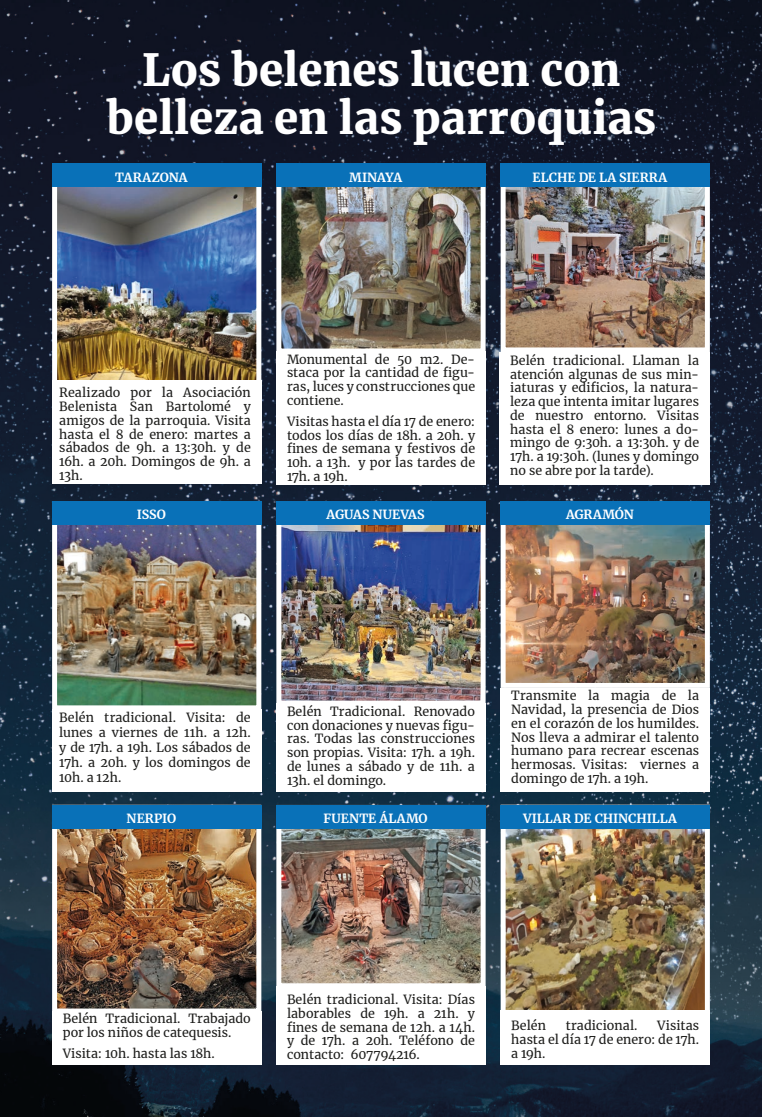
<style>
.page{position:relative;width:762px;height:1117px;background:#fff}
.page>*{position:absolute;margin:0;border:0;box-sizing:border-box;transform-origin:0 0}
.titular_sobre_foto{font:900 43.75px "Merriweather";color:#fff}
.CONTENT_TEXTS{font:12.5px/13.8px "Merriweather";color:#1d1d1b;text-align:justify}
.CONTENT_TEXTS-2{font:700 12.5px "Merriweather";color:#fff}
</style>
<div class="page">
<img style="left:0;top:0;width:762px;height:1116px">
<img style="left:507px;top:828px;width:197px;height:182px">
<div style="left:501px;top:804px;width:209px;height:212px;border:5px solid #fff"></div>
<div style="left:500px;top:1010px;width:210px;height:54px;background:#fff"></div>
<img style="left:58px;top:524px;width:197px;height:180px">
<div style="left:52px;top:502px;width:209px;height:208px;border:5px solid #fff"></div>
<div style="left:52px;top:709px;width:209px;height:82px;background:#fff"></div>
<img style="left:58px;top:828px;width:197px;height:179px">
<div style="left:52px;top:804px;width:209px;height:209px;border:5px solid #fff"></div>
<div style="left:52px;top:1010px;width:209px;height:54px;background:#fff"></div>
<img style="left:282px;top:187px;width:198px;height:160px">
<div style="left:276px;top:164px;width:210px;height:189px;border:5px solid #fff"></div>
<div style="left:276px;top:351px;width:210px;height:134px;background:#fff"></div>
<img style="left:282px;top:524px;width:198px;height:175px">
<div style="left:276px;top:501px;width:210px;height:204px;border:5px solid #fff"></div>
<div style="left:276px;top:703px;width:210px;height:88px;background:#fff"></div>
<img style="left:282px;top:828px;width:198px;height:154px">
<div style="left:276px;top:804px;width:210px;height:184px;border:5px solid #fff"></div>
<div style="left:276px;top:985px;width:210px;height:79px;background:#fff"></div>
<img style="left:507px;top:187px;width:197px;height:159px">
<div style="left:501px;top:164px;width:209px;height:188px;border:5px solid #fff"></div>
<div style="left:499px;top:352px;width:211px;height:133px;background:#fff"></div>
<img style="left:507px;top:524px;width:197px;height:157px">
<div style="left:501px;top:501px;width:209px;height:186px;border:5px solid #fff"></div>
<div style="left:501px;top:687px;width:209px;height:104px;background:#fff"></div>
<img style="left:58px;top:187px;width:197px;height:193px">
<div style="left:52px;top:174px;width:209px;height:309px;border:5px solid #fff"></div>
<div style="left:52px;top:380px;width:209px;height:104px;background:#fff"></div>
<div style="left:501px;top:804px;width:209px;height:24px;background:#0971b8"></div>
<div style="left:276px;top:163px;width:210px;height:24px;background:#0971b8"></div>
<div style="left:501px;top:163px;width:209px;height:24px;background:#0971b8"></div>
<div style="left:52px;top:501px;width:209px;height:23px;background:#0971b8"></div>
<div style="left:276px;top:501px;width:210px;height:23px;background:#0971b8"></div>
<div style="left:501px;top:501px;width:209px;height:23px;background:#0971b8"></div>
<div style="left:52px;top:804px;width:209px;height:24px;background:#0971b8"></div>
<div style="left:276px;top:804px;width:209px;height:24px;background:#0971b8"></div>
<div style="left:52px;top:163px;width:209px;height:24px;background:#0971b8"></div>
<p class="titular_sobre_foto" style="left:142px;top:40px;width:480px">Los belenes lucen con</p>
<p class="titular_sobre_foto" style="left:107px;top:87px;width:551px">belleza en las parroquias</p>
<p class="CONTENT_TEXTS-2" style="left:115px;top:168px;width:74px">TARAZONA</p>
<p class="CONTENT_TEXTS-2" style="left:349px;top:168px;width:55px">MINAYA</p>
<p class="CONTENT_TEXTS-2" style="left:532px;top:168px;width:136px">ELCHE DE LA SIERRA</p>
<p class="CONTENT_TEXTS" style="left:59px;top:385px;width:193px">Realizado por la Asociación Belenista San Bartolomé y amigos de la parroquia. Visita hasta el 8 de enero: martes a sábados de 9h. a 13:30h. y de 16h. a 20h. Domingos de 9h. a 13h.</p>
<p class="CONTENT_TEXTS" style="left:287px;top:352px;width:190px">Monumental de 50 m2. De&shy;staca por la cantidad de figu&shy;ras, luces y construcciones que contiene.</p>
<p class="CONTENT_TEXTS" style="left:287px;top:414px;width:190px">Visitas hasta el día 17 de enero: todos los días de 18h. a 20h. y fines de semana y festivos de 10h. a 13h. y por las tardes de 17h. a 19h.</p>
<p class="CONTENT_TEXTS" style="left:510px;top:353px;width:190px">Belén tradicional. Llaman la atención algunas de sus min&shy;iaturas y edificios, la natura&shy;leza que intenta imitar lugares de nuestro entorno. Visitas hasta el 8 enero: lunes a do&shy;mingo de 9:30h. a 13:30h. y de 17h. a 19:30h. (lunes y domingo no se abre por la tarde).</p>
<p class="CONTENT_TEXTS-2" style="left:137px;top:506px;width:31px">ISSO</p>
<p class="CONTENT_TEXTS-2" style="left:326px;top:506px;width:100px">AGUAS NUEVAS</p>
<p class="CONTENT_TEXTS-2" style="left:566px;top:506px;width:69px">AGRAMÓN</p>
<p class="CONTENT_TEXTS" style="left:59px;top:709px;width:193px;line-height:15px">Belén tradicional. Visita: de lunes a viernes de 11h. a 12h. y de 17h. a 19h. Los sábados de 17h. a 20h. y los domingos de 10h. a 12h.</p>
<p class="CONTENT_TEXTS" style="left:287px;top:704px;width:189px">Belén Tradicional. Renovado con donaciones y nuevas figu&shy;ras. Todas las construcciones son propias. Visita: 17h. a 19h. de lunes a sábado y de 11h. a 13h. el domingo.</p>
<p class="CONTENT_TEXTS-2" style="left:127px;top:809px;width:51px">NERPIO</p>
<p class="CONTENT_TEXTS-2" style="left:323px;top:809px;width:106px">FUENTE ÁLAMO</p>
<p class="CONTENT_TEXTS" style="left:511px;top:688px;width:189px">Transmite la magia de la Navidad, la presencia de Dios en el corazón de los humildes.<br>Nos lleva a admirar el talento humano para recrear escenas hermosas. Visitas: viernes a domingo de 17h. a 19h.</p>
<p class="CONTENT_TEXTS-2" style="left:523px;top:809px;width:155px">VILLAR DE CHINCHILLA</p>
<p class="CONTENT_TEXTS" style="left:63px;top:1011px;width:189px">Belén Tradicional. Trabajado por los niños de catequesis.</p>
<p class="CONTENT_TEXTS" style="left:63px;top:1045px;width:154px">Visita: 10h. hasta las 18h.</p>
<p class="CONTENT_TEXTS" style="left:287px;top:992px;width:189px">Belén tradicional. Visita: Días laborables de 19h. a 21h. y fines de semana de 12h. a 14h. y de 17h. a 20h. Teléfono de contacto: 607794216.</p>
<p class="CONTENT_TEXTS" style="left:511px;top:1018px;width:36px">Belén</p>
<p class="CONTENT_TEXTS" style="left:566px;top:1018px;width:73px">tradicional.</p>
<p class="CONTENT_TEXTS" style="left:511px;top:1018px;width:189px;text-indent:146px">Visitas hasta el día 17 de enero: de 17h. a 19h.</p>
</div>
